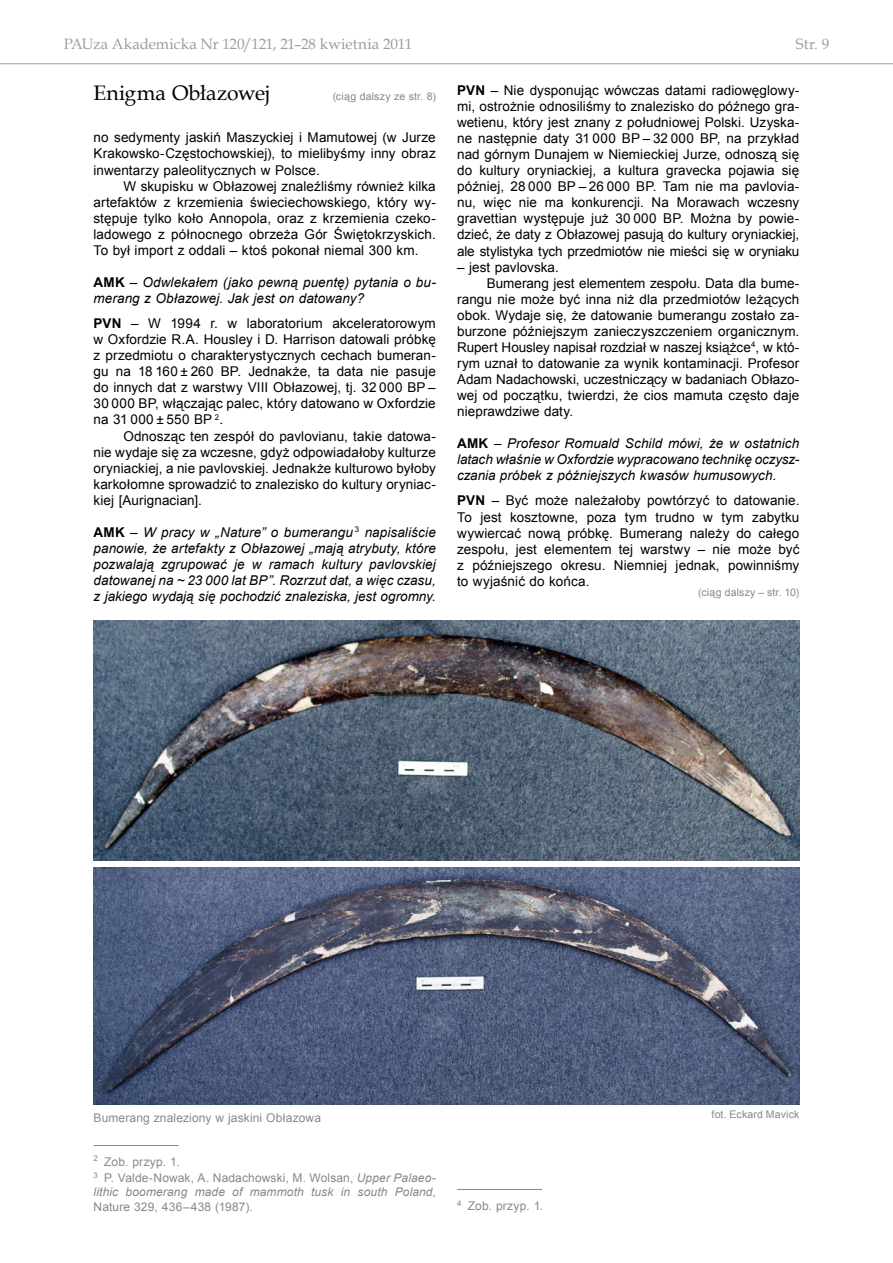
<style>
.page{position:relative;width:893px;height:1263px;background:#fff}
.page>*{position:absolute;margin:0;border:0;box-sizing:border-box;transform-origin:0 0}
.t1{font:21px "Book Antiqua";color:#000}
.t2{font:15px "Book Antiqua";letter-spacing:-.005em;color:#9c9d9f}
.t3{font:13.5px/16px "Arial";letter-spacing:.005em;color:#000;text-align:justify}
.t4{font:italic 13.5px/16px "Arial";letter-spacing:.005em;color:#000;text-align:justify}
.t5{font:12px/16.2px "Arial";letter-spacing:.01em;color:#87888a}
.t6{font:italic 12px/14.4px "Arial";letter-spacing:.01em;color:#87888a}
.t7{font:10.5px "Arial";letter-spacing:.015em;color:#87888a}
.s1{font-weight:700;font-style:normal}
.s2{font-style:normal}
.s3{font-weight:700}
.s4{font-style:italic}
</style>
<div class="page">
<hr style="left:0;top:63px;width:893px;height:1px;background:#9c9d9f">
<img style="left:94px;top:621px;width:705px;height:239px">
<img style="left:94px;top:868px;width:705px;height:237px">
<hr style="left:94px;top:1145px;width:85px;height:1px;background:#87888a">
<hr style="left:457px;top:1189px;width:85px;height:1px;background:#87888a">
<p class="t2" style="left:64px;top:34px;width:350px">PAUza Akademicka Nr 120/121, 21–28 kwietnia 2011</p>
<p class="t2" style="left:796px;top:34px;width:35px">Str. 9</p>
<h1 class="t1" style="left:94px;top:79px;width:178px">Enigma Obłazowej</h1>
<p class="t7" style="left:333px;top:90px;width:105px">(ciąg dalszy ze str. 8)</p>
<p class="t3" style="left:94px;top:130px;width:344px">no sedymenty jaskiń Maszyckiej i Mamutowej (w Jurze Krakowsko-Częstochowskiej), to mielibyśmy inny obraz inwentarzy paleolitycznych w Polsce.</p>
<p class="t3" style="left:94px;top:178px;width:344px;text-indent:30px">W skupisku w Obłazowej znaleźliśmy również kilka artefaktów z krzemienia świeciechowskiego, który wy&shy;stępuje tylko koło Annopola, oraz z krzemienia czeko&shy;ladowego z północnego obrzeża Gór Świętokrzyskich.<br>To był import z oddali – ktoś pokonał niemal 300 km.</p>
<p class="t4" style="left:94px;top:274px;width:344px"><span class="s1">AMK</span> <span class="s2">–</span> Odwlekałem (jako pewną puentę) pytania o bu&shy;merang z Obłazowej. Jak jest on datowany?</p>
<p class="t3" style="left:94px;top:315px;width:344px"><span class="s3">PVN</span> – W 1994 r. w laboratorium akceleratorowym w Oxfordzie R.A. Housley i D. Harrison datowali próbkę z przedmiotu o charakterystycznych cechach bumeran&shy;gu na 18 160 ± 260 BP. Jednakże, ta data nie pasuje do innych dat z warstwy VIII Obłazowej, tj. 32 000 BP – 30 000 BP, włączając palec, który datowano w Oxfordzie na 31 000 ± 550 BP <sup>2</sup>.</p>
<p class="t3" style="left:94px;top:428px;width:344px;text-indent:30px">Odnosząc ten zespół do pavlovianu, takie datowa&shy;nie wydaje się za wczesne, gdyż odpowiadałoby kulturze oryniackiej, a nie pavlovskiej. Jednakże kulturowo byłoby karkołomne sprowadzić to znalezisko do kultury oryniac&shy;kiej [Aurignacian].</p>
<p class="t4" style="left:94px;top:524px;width:344px"><span class="s1">AMK</span> <span class="s2">–</span> W pracy w „Nature” o bumerangu <sup>3</sup> napisaliście panowie, że artefakty z Obłazowej „mają atrybuty, które pozwalają zgrupować je w ramach kultury pavlovskiej datowanej na ~ 23 000 lat BP”. Rozrzut dat, a więc czasu, z jakiego wydają się pochodzić znaleziska, jest ogromny.</p>
<p class="t3" style="left:457px;top:82px;width:344px"><span class="s3">PVN</span> – Nie dysponując wówczas datami radiowęglowy&shy;mi, ostrożnie odnosiliśmy to znalezisko do późnego gra&shy;wetienu, który jest znany z południowej Polski. Uzyska&shy;ne następnie daty 31 000 BP – 32 000 BP, na przykład nad górnym Dunajem w Niemieckiej Jurze, odnoszą się do kultury oryniackiej, a kultura gravecka pojawia się później, 28 000 BP – 26 000 BP. Tam nie ma pavlovia&shy;nu, więc nie ma konkurencji. Na Morawach wczesny gravettian występuje już 30 000 BP. Można by powie&shy;dzieć, że daty z Obłazowej pasują do kultury oryniackiej, ale stylistyka tych przedmiotów nie mieści się w oryniaku</p>
<p class="t3" style="left:457px;top:259px;width:103px">– jest pavlovska.</p>
<p class="t3" style="left:487px;top:275px;width:314px">Bumerang jest elementem zespołu. Data dla bume-</p>
<p class="t3" style="left:457px;top:291px;width:344px">rangu nie może być inna niż dla przedmiotów leżących</p>
<p class="t3" style="left:457px;top:307px;width:344px">obok. Wydaje się, że datowanie bumerangu zostało za-</p>
<p class="t3" style="left:457px;top:323px;width:344px">burzone późniejszym zanieczyszczeniem organicznym.</p>
<p class="t3" style="left:457px;top:339px;width:344px">Rupert Housley napisał rozdział w naszej książce<sup>4</sup>, w któ-</p>
<p class="t3" style="left:457px;top:355px;width:344px">rym uznał to datowanie za wynik kontaminacji. Profesor</p>
<p class="t3" style="left:457px;top:371px;width:344px">Adam Nadachowski, uczestniczący w badaniach Obłazo-</p>
<p class="t3" style="left:457px;top:387px;width:344px">wej od początku, twierdzi, że cios mamuta często daje</p>
<p class="t3" style="left:457px;top:404px;width:118px">nieprawdziwe daty.</p>
<p class="t4" style="left:457px;top:436px;width:344px"><span class="s1">AMK</span> <span class="s2">–</span> Profesor Romuald Schild mówi, że w ostatnich latach właśnie w Oxfordzie wypracowano technikę oczysz&shy;czania próbek z późniejszych kwasów humusowych.</p>
<p class="t3" style="left:457px;top:493px;width:344px"><span class="s3">PVN</span> – Być może należałoby powtórzyć to datowanie.<br>To jest kosztowne, poza tym trudno w tym zabytku wywiercać nową próbkę. Bumerang należy do całego zespołu, jest elementem tej warstwy – nie może być z późniejszego okresu. Niemniej jednak, powinniśmy to wyjaśnić do końca.</p>
<p class="t7" style="left:698px;top:586px;width:103px">(ciąg dalszy – str. 10)</p>
<p class="t5" style="left:94px;top:1110px;width:229px">Bumerang znaleziony w jaskini Obłazowa</p>
<p class="t5" style="left:94px;top:1153px;width:343px"><sup>2</sup> Zob. przyp. 1.<br><sup>3</sup> P. Valde-Nowak, A. Nadachowski, M. Wolsan, <span class="s4">Upper Palaeo-</span></p>
<p class="t6" style="left:94px;top:1185px;width:344px">lithic boomerang made of mammoth tusk in south Poland<span class="s2">,<br>Nature 329, 436–438 (1987).</span></p>
<p class="t5" style="left:457px;top:1198px;width:88px"><sup>4</sup> Zob. przyp. 1.</p>
<p class="t7" style="left:712px;top:1107px;width:89px">fot. Eckard Mavick</p>
</div>
